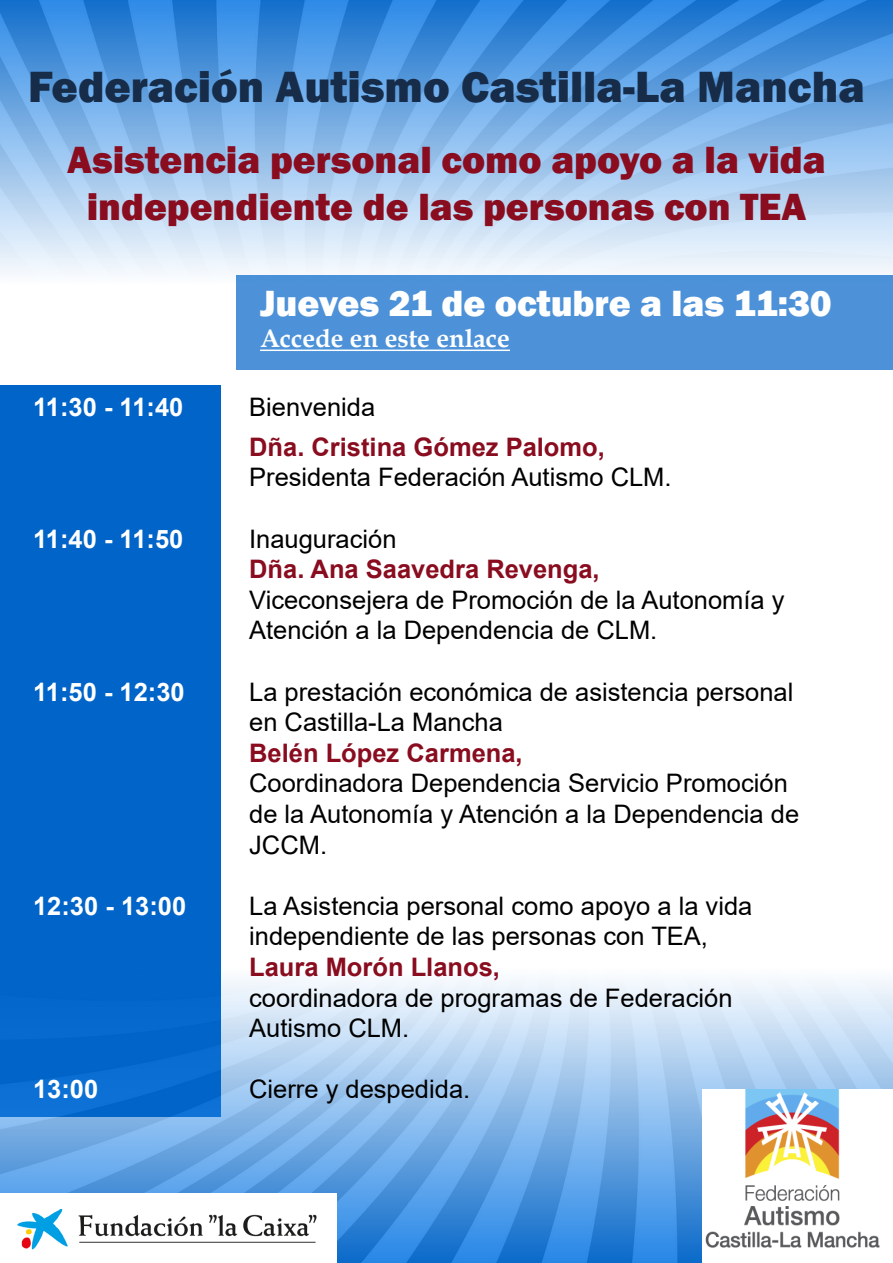
<style>
.page{position:relative;width:893px;height:1263px;background:#fff}
.page>*{position:absolute;margin:0;border:0;box-sizing:border-box;transform-origin:0 0}
.t1{font:800 45px "Franklin Gothic";color:#162c48}
.t2{font:800 39px/46.8px "Franklin Gothic";color:#890c1f;text-align:center}
.t3{font:800 37.5px "Franklin Gothic";color:#fff}
.t4{font:25.5px/30.6px "Arial";color:#000}
.t5{font:700 25.5px "Arial";color:#890c1f}
.t6{font:700 25.5px "Arial";color:#fff}
.t7{font:700 25.5px "Book Antiqua";color:#fff}
</style>
<div class="page">
<div style="left:0;top:385px;width:220px;height:731px;background:#0064c8"></div>
<img style="left:0;top:0;width:893px;height:274px">
<img style="left:0;top:968px;width:893px;height:295px">
<div style="left:703px;top:1090px;width:190px;height:173px;background:#fff"></div>
<img style="left:705px;top:1090px;width:175px;height:158px">
<div style="left:236px;top:275px;width:657px;height:95px;background:#4d92d8"></div>
<hr style="left:260px;top:350px;width:250px;height:1px;background:#fff">
<img style="left:0;top:1193px;width:337px;height:70px">
<h1 class="t1" style="left:28px;top:58px;width:838px">Federación Autismo Castilla-La Mancha</h1>
<h2 class="t2" style="left:67px;top:136px;width:760px">Asistencia personal como apoyo a la vida independiente de las personas con TEA</h2>
<h3 class="t3" style="left:260px;top:279px;width:573px">Jueves 21 de octubre a las 11:30</h3>
<p class="t7" style="left:260px;top:321px;width:251px">Accede en este enlace</p>
<p class="t6" style="left:33px;top:389px;width:152px">11:30 - 11:40</p>
<p class="t4" style="left:249px;top:392px;width:128px">Bienvenida</p>
<p class="t5" style="left:249px;top:429px;width:357px">Dña. Cristina Gómez Palomo,</p>
<p class="t4" style="left:249px;top:462px;width:424px">Presidenta Federación Autismo CLM.</p>
<p class="t6" style="left:33px;top:521px;width:152px">11:40 - 11:50</p>
<p class="t4" style="left:249px;top:523px;width:149px">Inauguración</p>
<p class="t5" style="left:249px;top:551px;width:352px">Dña. Ana Saavedra Revenga,</p>
<p class="t4" style="left:249px;top:584px;width:537px">Viceconsejera de Promoción de la Autonomía y<br>Atención a la Dependencia de CLM.</p>
<p class="t6" style="left:33px;top:674px;width:153px">11:50 - 12:30</p>
<p class="t4" style="left:249px;top:676px;width:546px">La prestación económica de asistencia personal en Castilla-La Mancha</p>
<p class="t5" style="left:249px;top:735px;width:275px">Belén López Carmena,</p>
<p class="t4" style="left:249px;top:768px;width:552px">Coordinadora Dependencia Servicio Promoción de la Autonomía y Atención a la Dependencia de<br>JCCM.</p>
<p class="t6" style="left:33px;top:888px;width:155px">12:30 - 13:00</p>
<p class="t4" style="left:249px;top:890px;width:505px">La Asistencia personal como apoyo a la vida independiente de las personas con TEA,</p>
<p class="t5" style="left:249px;top:949px;width:252px">Laura Morón Llanos,</p>
<p class="t4" style="left:249px;top:982px;width:485px">coordinadora de programas de Federación<br>Autismo CLM.</p>
<p class="t6" style="left:33px;top:1071px;width:67px">13:00</p>
<p class="t4" style="left:249px;top:1074px;width:223px">Cierre y despedida.</p>
</div>
